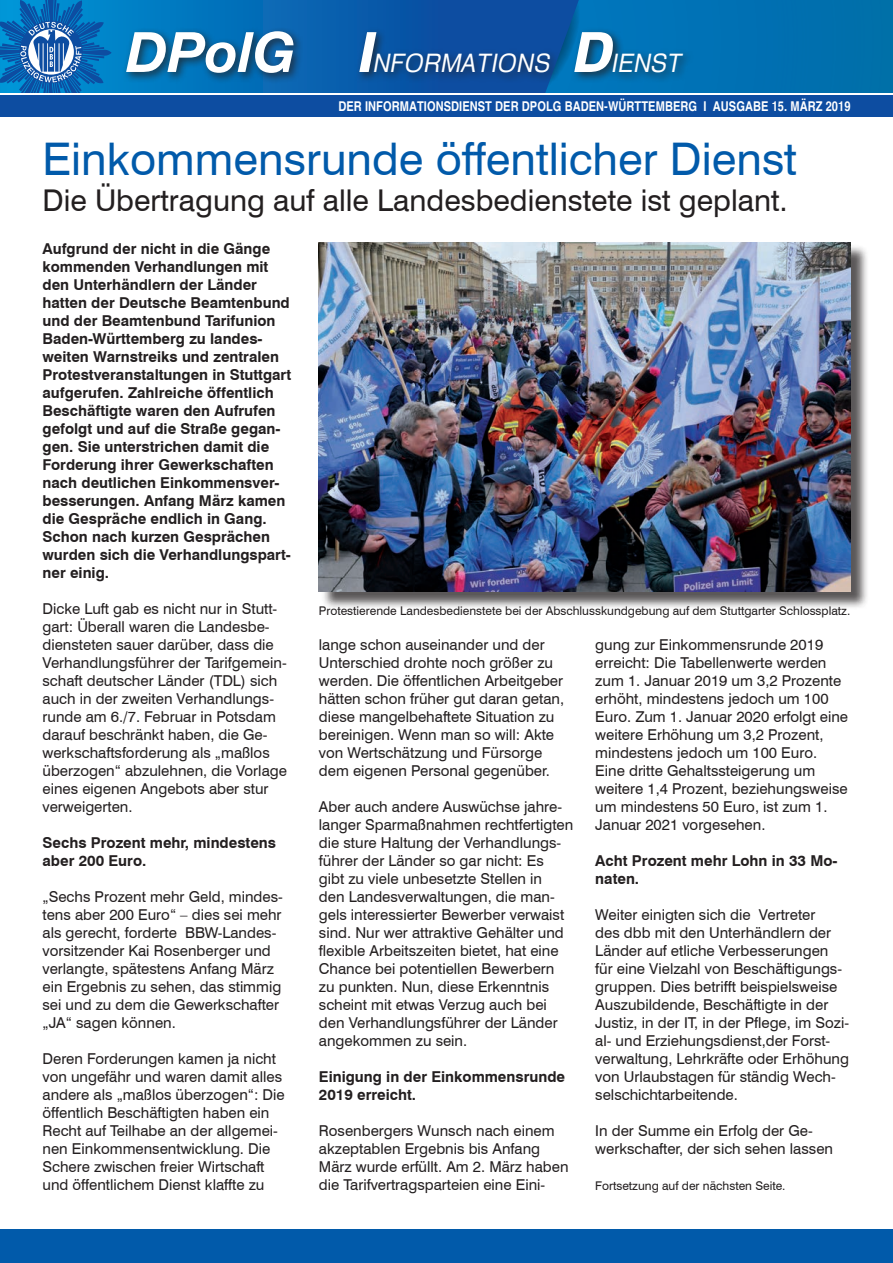
<style>
.page{position:relative;width:893px;height:1263px;background:#fff}
.page>*{position:absolute;margin:0;border:0;box-sizing:border-box;transform-origin:0 0}
.t1{font:45px "Swiss 721 BT";color:#015aaa}
.t2{font:30px "Swiss 721 BT";color:#231f20}
.t3{font:italic 25.5px "Heldustry FT";letter-spacing:.04em;color:#fff;scale:.92 1}
.t4{font:15px/18px "Swiss 721 BT";color:#231f20}
.t5{font:700 15px/18px "Swiss 721 BT";color:#231f20}
.t6{font:700 condensed 13.5px "Helvetica";letter-spacing:.005em;color:#fff}
.t7{font:12px "Swiss 721 BT";color:#231f20}
.s1{font-weight:900;font-size:55.5px}
</style>
<div class="page">
<div style="left:0;top:1229px;width:893px;height:34px;background:#015aaa"></div>
<div style="left:0;top:0;width:893px;height:94px;background:#0070b1"></div>
<svg style="left:112px;top:0;width:471px;height:94px"></svg>
<svg style="left:0;top:0;width:112px;height:94px;background:#237bbe"></svg>
<div style="left:122px;top:27px;width:182px;height:57px;background:#231f20;opacity:.75"></div>
<svg style="left:126px;top:31px;width:167px;height:42px"></svg>
<div style="left:0;top:95px;width:893px;height:21px;background:#0d4da1"></div>
<div style="left:355px;top:27px;width:338px;height:56px;background:#231f20;opacity:.75"></div>
<div style="left:321px;top:245px;width:548px;height:365px;background:#231f20;opacity:.75"></div>
<img style="left:319px;top:242px;width:531px;height:349px">
<h3 class="t3" style="left:355px;top:48px;width:355px"><span class="s1">I</span>NFORMATIONS <span class="s1">D</span>IENST</h3>
<p class="t6" style="left:338px;top:98px;width:514px">DER INFORMATIONSDIENST DER DPOLG BADEN-WÜRTTEMBERG I AUSGABE 15. MÄRZ 2019</p>
<h1 class="t1" style="left:43px;top:131px;width:756px">Einkommensrunde öffentlicher Dienst</h1>
<h2 class="t2" style="left:43px;top:182px;width:747px">Die Übertragung auf alle Landesbedienstete ist geplant.</h2>
<p class="t5" style="left:43px;top:239px;width:250px">Aufgrund der nicht in die Gänge kommenden Verhandlungen mit den Unterhändlern der Länder hatten der Deutsche Beamtenbund und der Beamtenbund Tarifunion<br>Baden-Württemberg zu landes&shy;weiten Warnstreiks und zentralen<br>Protestveranstaltungen in Stuttgart aufgerufen. Zahlreiche öffentlich<br>Beschäftigte waren den Aufrufen gefolgt und auf die Straße gegan&shy;gen. Sie unterstrichen damit die<br>Forderung ihrer Gewerkschaften nach deutlichen Einkommensver&shy;besserungen. Anfang März kamen die Gespräche endlich in Gang.<br>Schon nach kurzen Gesprächen wurden sich die Verhandlungspart&shy;ner einig.</p>
<p class="t4" style="left:43px;top:599px;width:246px">Dicke Luft gab es nicht nur in Stutt&shy;gart: Überall waren die Landesbe&shy;diensteten sauer darüber, dass die Verhandlungsführer der Tarifgemein&shy;schaft deutscher Länder (TDL) sich auch in der zweiten Verhandlungs&shy;runde am 6./7. Februar in Potsdam darauf beschränkt haben, die Ge&shy;werkschaftsforderung als „maßlos überzogen“ abzulehnen, die Vorlage eines eigenen Angebots aber stur verweigerten.</p>
<p class="t5" style="left:43px;top:833px;width:235px">Sechs Prozent mehr, mindestens aber 200 Euro.</p>
<p class="t4" style="left:43px;top:887px;width:242px">„Sechs Prozent mehr Geld, mindes&shy;tens aber 200 Euro“ – dies sei mehr als gerecht, forderte BBW-Landes&shy;vorsitzender Kai Rosenberger und verlangte, spätestens Anfang März ein Ergebnis zu sehen, das stimmig sei und zu dem die Gewerkschafter „JA“ sagen können.</p>
<p class="t4" style="left:43px;top:1049px;width:244px">Deren Forderungen kamen ja nicht von ungefähr und waren damit alles andere als „maßlos überzogen“: Die öffentlich Beschäftigten haben ein Recht auf Teilhabe an der allgemei&shy;nen Einkommensentwicklung. Die Schere zwischen freier Wirtschaft und öffentlichem Dienst klaffte zu</p>
<p class="t7" style="left:319px;top:603px;width:533px">Protestierende Landesbedienstete bei der Abschlusskundgebung auf dem Stuttgarter Schlossplatz.</p>
<p class="t4" style="left:319px;top:636px;width:247px">lange schon auseinander und der Unterschied drohte noch größer zu werden. Die öffentlichen Arbeitgeber hätten schon früher gut daran getan, diese mangelbehaftete Situation zu bereinigen. Wenn man so will: Akte von Wertschätzung und Fürsorge dem eigenen Personal gegenüber.</p>
<p class="t4" style="left:319px;top:798px;width:256px">Aber auch andere Auswüchse jahre&shy;langer Sparmaßnahmen rechtfertigten die sture Haltung der Verhandlungs&shy;führer der Länder so gar nicht: Es<br>gibt zu viele unbesetzte Stellen in<br>den Landesverwaltungen, die man&shy;gels interessierter Bewerber verwaist sind. Nur wer attraktive Gehälter und flexible Arbeitszeiten bietet, hat eine Chance bei potentiellen Bewerbern zu punkten. Nun, diese Erkenntnis scheint mit etwas Verzug auch bei den Verhandlungsführer der Länder angekommen zu sein.</p>
<p class="t5" style="left:319px;top:1068px;width:248px">Einigung in der Einkommensrunde<br>2019 erreicht.</p>
<p class="t4" style="left:319px;top:1122px;width:251px">Rosenbergers Wunsch nach einem akzeptablen Ergebnis bis Anfang März wurde erfüllt. Am 2. März haben die Tarifvertragsparteien eine Eini-</p>
<p class="t4" style="left:595px;top:636px;width:254px">gung zur Einkommensrunde 2019 erreicht: Die Tabellenwerte werden zum 1. Januar 2019 um 3,2 Prozente erhöht, mindestens jedoch um 100<br>Euro. Zum 1. Januar 2020 erfolgt eine weitere Erhöhung um 3,2 Prozent, mindestens jedoch um 100 Euro.<br>Eine dritte Gehaltssteigerung um weitere 1,4 Prozent, beziehungsweise um mindestens 50 Euro, ist zum 1.<br>Januar 2021 vorgesehen.</p>
<p class="t5" style="left:595px;top:852px;width:244px">Acht Prozent mehr Lohn in 33 Mo&shy;naten.</p>
<p class="t4" style="left:595px;top:906px;width:255px">Weiter einigten sich die Vertreter<br>des dbb mit den Unterhändlern der Länder auf etliche Verbesserungen für eine Vielzahl von Beschäftigungs&shy;gruppen. Dies betrifft beispielsweise Auszubildende, Beschäftigte in der Justiz, in der IT, in der Pflege, im Sozi&shy;al- und Erziehungsdienst,der Forst&shy;verwaltung, Lehrkräfte oder Erhöhung von Urlaubstagen für ständig Wech&shy;selschichtarbeitende.</p>
<p class="t4" style="left:595px;top:1122px;width:239px">In der Summe ein Erfolg der Ge&shy;werkschafter, der sich sehen lassen</p>
<p class="t7" style="left:595px;top:1178px;width:192px">Fortsetzung auf der nächsten Seite.</p>
</div>
